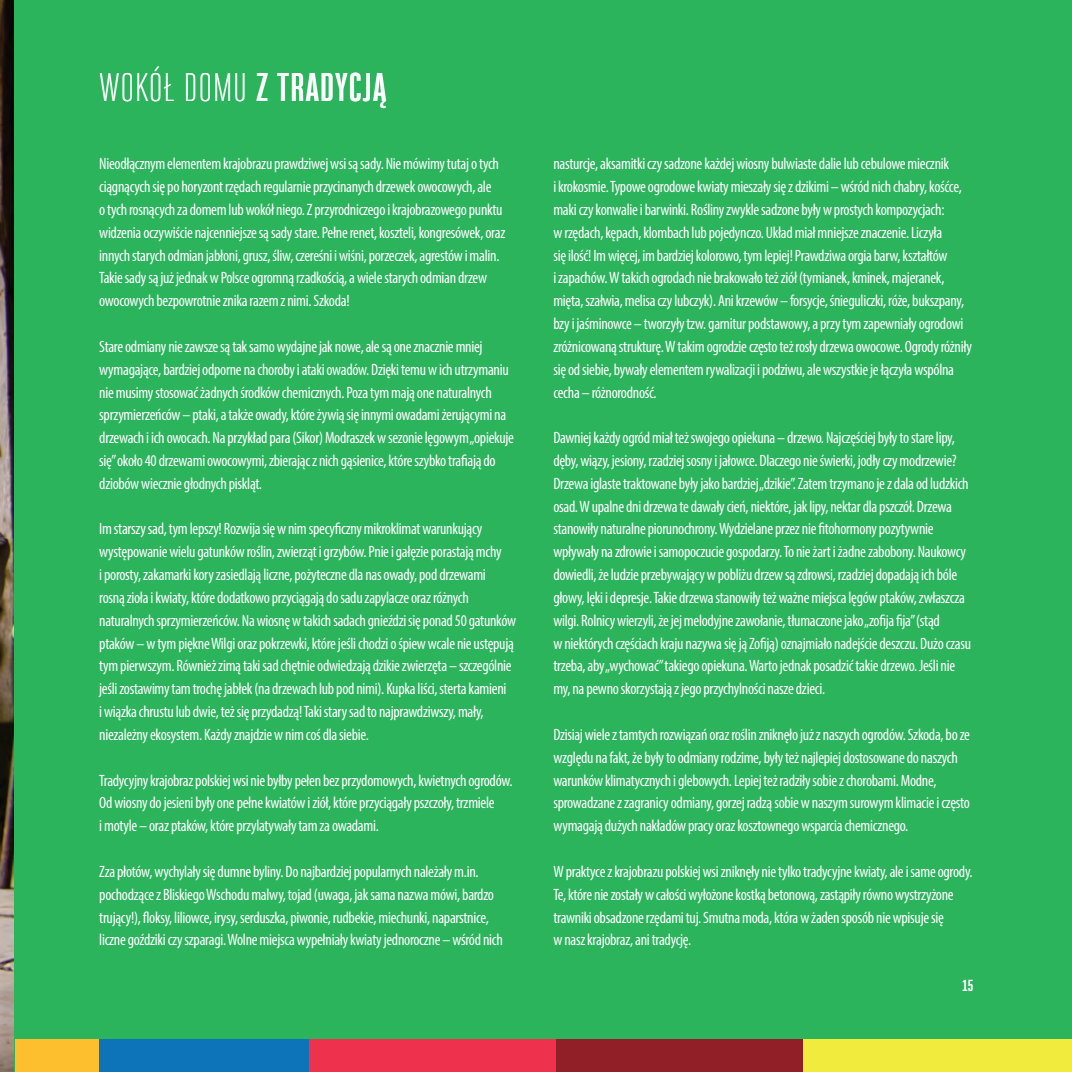
<style>
.page{position:relative;width:1072px;height:1072px;background:#fff}
.page>*{position:absolute;margin:0;border:0;box-sizing:border-box;transform-origin:0 0}
.t1{font:300 35px "Bw Stretch";letter-spacing:.04em;color:#fff}
.t2{font:condensed 16.45px/22.8px "Myriad Pro";letter-spacing:-.02em;color:#fff}
.t3{font:900 14px "Bw Stretch";color:#fff}
.s1{font-weight:700}
</style>
<div class="page">
<img style="left:0;top:0;width:15px;height:1071px">
<div style="left:15px;top:0;width:1056px;height:1071px;background:#2cb45d"></div>
<div style="left:15px;top:1039px;width:84px;height:32px;background:#febf2e"></div>
<div style="left:802px;top:1039px;width:269px;height:32px;background:#f0eb3d"></div>
<div style="left:99px;top:1039px;width:210px;height:32px;background:#0e74b9"></div>
<div style="left:309px;top:1039px;width:247px;height:32px;background:#ee324d"></div>
<div style="left:556px;top:1039px;width:246px;height:32px;background:#901f27"></div>
<h1 class="t1" style="left:99px;top:66px;width:288px">WOKÓŁ DOMU <span class="s1">Z TRADYCJĄ</span></h1>
<p class="t2" style="left:99px;top:152px;width:407px">Nieodłącznym elementem krajobrazu prawdziwej wsi są sady. Nie mówimy tutaj o tych ciągnących się po horyzont rzędach regularnie przycinanych drzewek owocowych, ale<br>o tych rosnących za domem lub wokół niego. Z przyrodniczego i krajobrazowego punktu widzenia oczywiście najcenniejsze są sady stare. Pełne renet, koszteli, kongresówek, oraz innych starych odmian jabłoni, grusz, śliw, czereśni i wiśni, porzeczek, agrestów i malin.<br>Takie sady są już jednak w Polsce ogromną rzadkością, a wiele starych odmian drzew owocowych bezpowrotnie znika razem z nimi. Szkoda!</p>
<p class="t2" style="left:99px;top:335px;width:416px">Stare odmiany nie zawsze są tak samo wydajne jak nowe, ale są one znacznie mniej wymagające, bardziej odporne na choroby i ataki owadów. Dzięki temu w ich utrzymaniu nie musimy stosować żadnych środków chemicznych. Poza tym mają one naturalnych sprzymierzeńców – ptaki, a także owady, które żywią się innymi owadami żerującymi na drzewach i ich owocach. Na przykład para (Sikor) Modraszek w sezonie lęgowym „opiekuje się” około 40 drzewami owocowymi, zbierając z nich gąsienice, które szybko trafiają do dziobów wiecznie głodnych piskląt.</p>
<p class="t2" style="left:99px;top:517px;width:418px">Im starszy sad, tym lepszy! Rozwija się w nim specyficzny mikroklimat warunkujący występowanie wielu gatunków roślin, zwierząt i grzybów. Pnie i gałęzie porastają mchy<br>i porosty, zakamarki kory zasiedlają liczne, pożyteczne dla nas owady, pod drzewami<br>rosną zioła i kwiaty, które dodatkowo przyciągają do sadu zapylacze oraz różnych naturalnych sprzymierzeńców. Na wiosnę w takich sadach gnieździ się ponad 50 gatunków ptaków – w tym piękne Wilgi oraz pokrzewki, które jeśli chodzi o śpiew wcale nie ustępują tym pierwszym. Również zimą taki sad chętnie odwiedzają dzikie zwierzęta – szczególnie jeśli zostawimy tam trochę jabłek (na drzewach lub pod nimi). Kupka liści, sterta kamieni<br>i wiązka chrustu lub dwie, też się przydadzą! Taki stary sad to najprawdziwszy, mały, niezależny ekosystem. Każdy znajdzie w nim coś dla siebie.</p>
<p class="t2" style="left:99px;top:768px;width:415px">Tradycyjny krajobraz polskiej wsi nie byłby pełen bez przydomowych, kwietnych ogrodów.<br>Od wiosny do jesieni były one pełne kwiatów i ziół, które przyciągały pszczoły, trzmiele<br>i motyle – oraz ptaków, które przylatywały tam za owadami.</p>
<p class="t2" style="left:99px;top:859px;width:405px">Zza płotów, wychylały się dumne byliny. Do najbardziej popularnych należały m.in. pochodzące z Bliskiego Wschodu malwy, tojad (uwaga, jak sama nazwa mówi, bardzo trujący!), floksy, liliowce, irysy, serduszka, piwonie, rudbekie, miechunki, naparstnice, liczne goździki czy szparagi. Wolne miejsca wypełniały kwiaty jednoroczne – wśród nich</p>
<p class="t2" style="left:553px;top:152px;width:420px">nasturcje, aksamitki czy sadzone każdej wiosny bulwiaste dalie lub cebulowe miecznik<br>i krokosmie. Typowe ogrodowe kwiaty mieszały się z dzikimi – wśród nich chabry, kośćce, maki czy konwalie i barwinki. Rośliny zwykle sadzone były w prostych kompozycjach:<br>w rzędach, kępach, klombach lub pojedynczo. Układ miał mniejsze znaczenie. Liczyła<br>się ilość! Im więcej, im bardziej kolorowo, tym lepiej! Prawdziwa orgia barw, kształtów<br>i zapachów. W takich ogrodach nie brakowało też ziół (tymianek, kminek, majeranek, mięta, szałwia, melisa czy lubczyk). Ani krzewów – forsycje, śnieguliczki, róże, bukszpany, bzy i jaśminowce – tworzyły tzw. garnitur podstawowy, a przy tym zapewniały ogrodowi zróżnicowaną strukturę. W takim ogrodzie często też rosły drzewa owocowe. Ogrody różniły się od siebie, bywały elementem rywalizacji i podziwu, ale wszystkie je łączyła wspólna cecha – różnorodność.</p>
<p class="t2" style="left:553px;top:426px;width:419px">Dawniej każdy ogród miał też swojego opiekuna – drzewo. Najczęściej były to stare lipy, dęby, wiązy, jesiony, rzadziej sosny i jałowce. Dlaczego nie świerki, jodły czy modrzewie?<br>Drzewa iglaste traktowane były jako bardziej „dzikie”. Zatem trzymano je z dala od ludzkich osad. W upalne dni drzewa te dawały cień, niektóre, jak lipy, nektar dla pszczół. Drzewa stanowiły naturalne piorunochrony. Wydzielane przez nie fitohormony pozytywnie wpływały na zdrowie i samopoczucie gospodarzy. To nie żart i żadne zabobony. Naukowcy dowiedli, że ludzie przebywający w pobliżu drzew są zdrowsi, rzadziej dopadają ich bóle głowy, lęki i depresje. Takie drzewa stanowiły też ważne miejsca lęgów ptaków, zwłaszcza wilgi. Rolnicy wierzyli, że jej melodyjne zawołanie, tłumaczone jako „zofija fija” (stąd<br>w niektórych częściach kraju nazywa się ją Zofiją) oznajmiało nadejście deszczu. Dużo czasu trzeba, aby „wychować” takiego opiekuna. Warto jednak posadzić takie drzewo. Jeśli nie my, na pewno skorzystają z jego przychylności nasze dzieci.</p>
<p class="t2" style="left:553px;top:723px;width:418px">Dzisiaj wiele z tamtych rozwiązań oraz roślin zniknęło już z naszych ogrodów. Szkoda, bo ze względu na fakt, że były to odmiany rodzime, były też najlepiej dostosowane do naszych warunków klimatycznych i glebowych. Lepiej też radziły sobie z chorobami. Modne, sprowadzane z zagranicy odmiany, gorzej radzą sobie w naszym surowym klimacie i często wymagają dużych nakładów pracy oraz kosztownego wsparcia chemicznego.</p>
<p class="t2" style="left:553px;top:859px;width:421px">W praktyce z krajobrazu polskiej wsi zniknęły nie tylko tradycyjne kwiaty, ale i same ogrody.<br>Te, które nie zostały w całości wyłożone kostką betonową, zastąpiły równo wystrzyżone trawniki obsadzone rzędami tuj. Smutna moda, która w żaden sposób nie wpisuje się<br>w nasz krajobraz, ani tradycję.</p>
<p class="t3" style="left:962px;top:976px;width:13px">15</p>
</div>
